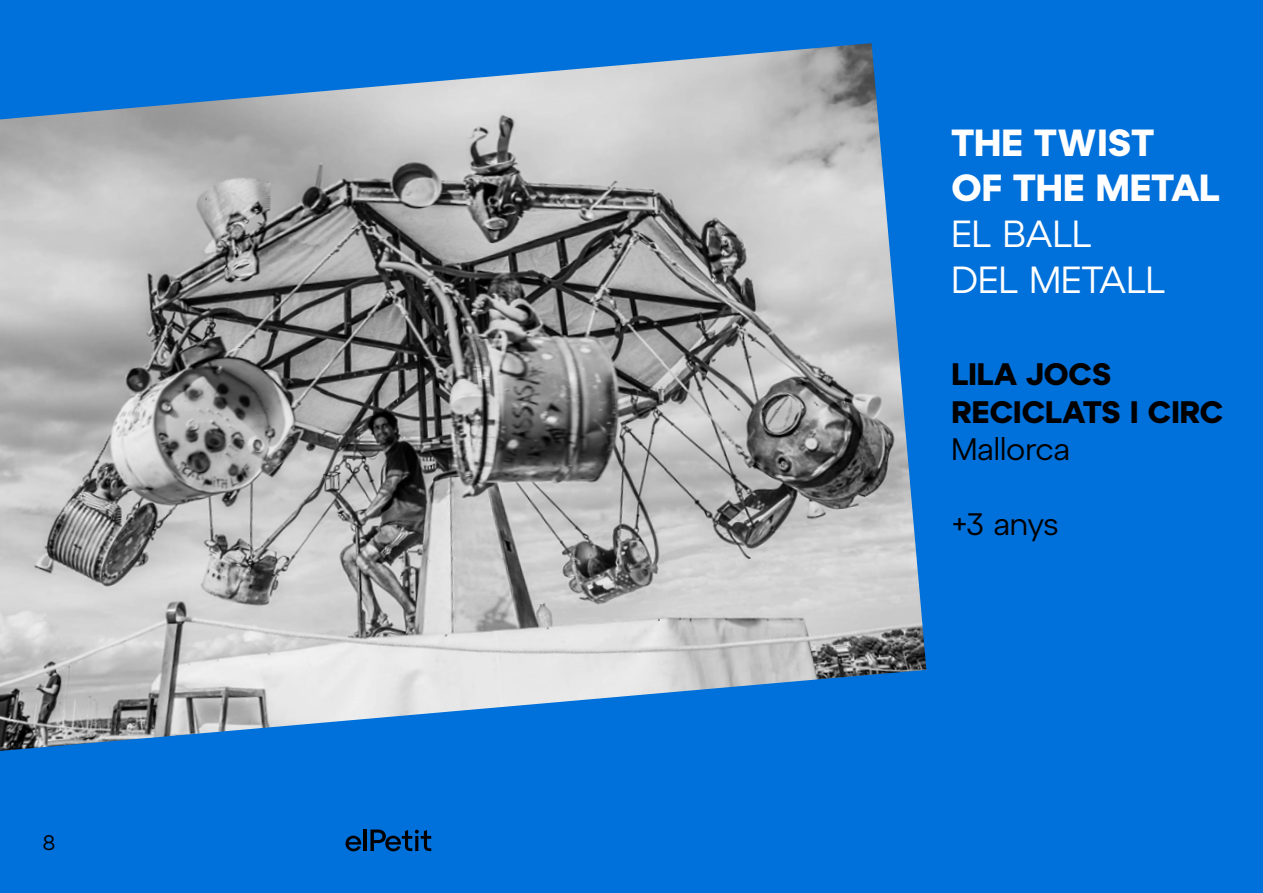
<style>
.page{position:relative;width:1263px;height:893px;background:#0070da}
.page>*{position:absolute;margin:0;border:0;box-sizing:border-box;transform-origin:0 0}
.t1{font:700 37.8px/45.9px "Atyp BL Text";color:#fff}
.t2{font:37.8px/45.9px "Atyp BL Text";color:#fff}
.t3{font:700 31.05px/37.5px "Atyp BL Text";color:#000}
.t4{font:31.05px "Atyp BL Text";color:#000}
.t5{font:21px "Atyp BL Text";color:#000}
</style>
<div class="page">
<img style="left:0;top:43px;width:926px;height:708px">
<svg style="left:345px;top:836px;width:17px;height:15px"></svg>
<hr style="left:364px;top:829px;width:3px;height:22px;background:#000">
<svg style="left:370px;top:829px;width:61px;height:22px"></svg>
<p class="t5" style="left:43px;top:831px;width:15px">8</p>
<p class="t1" style="left:951px;top:118px;width:270px">THE TWIST<br>OF THE METAL</p>
<p class="t2" style="left:951px;top:211px;width:215px">EL BALL<br>DEL METALL</p>
<p class="t3" style="left:951px;top:355px;width:274px">LILA JOCS<br>RECICLATS I CIRC</p>
<p class="t4" style="left:951px;top:431px;width:120px">Mallorca</p>
<p class="t4" style="left:951px;top:506px;width:108px">+3 anys</p>
</div>
